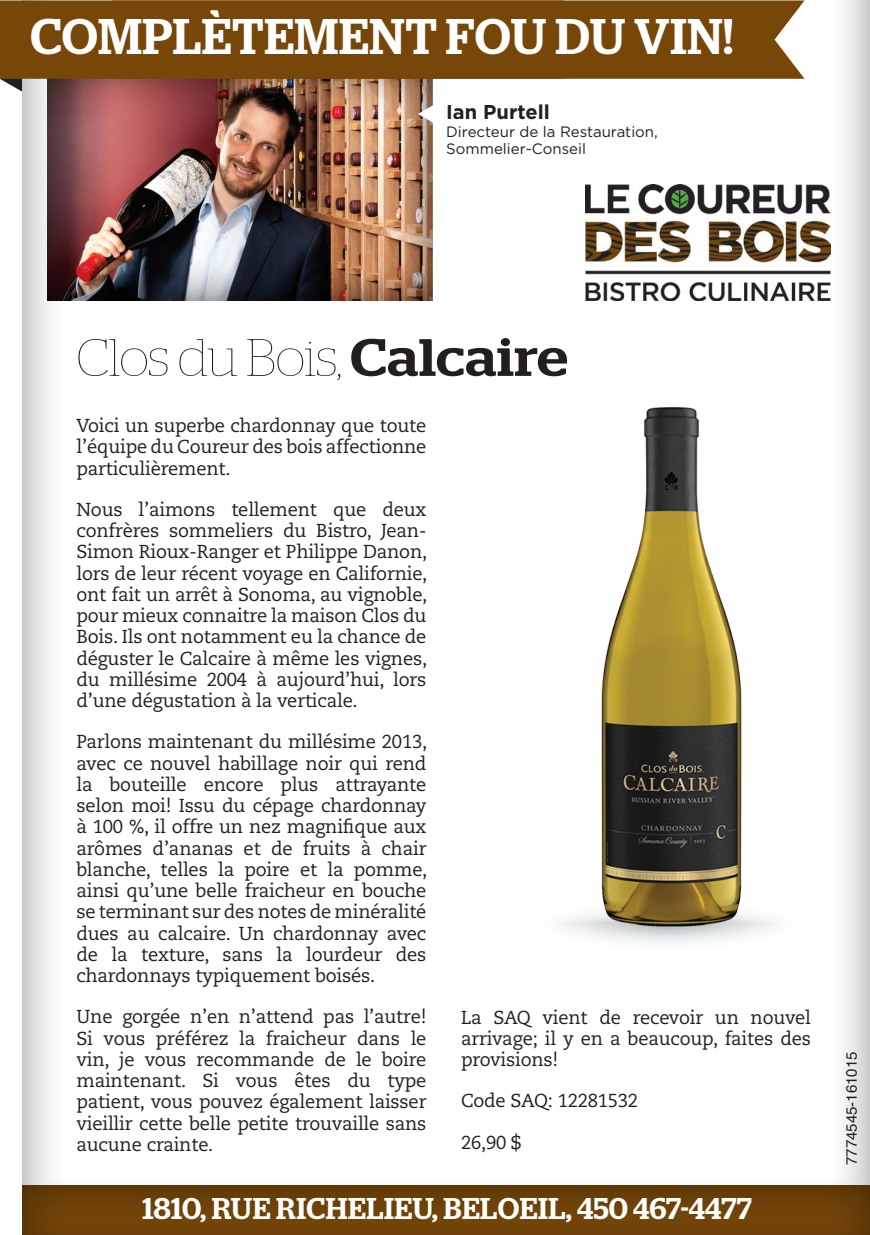
<style>
.page{position:relative;width:870px;height:1235px;background:#fff}
.page>*{position:absolute;margin:0;border:0;box-sizing:border-box;transform-origin:0 0}
.t1{font:100 52.5px "Stag";letter-spacing:-.005em;color:#231f20}
.t2{font:500 50px "Stag";letter-spacing:.015em;color:#fff}
.t3{font:500 30px "Stag";letter-spacing:.01em;color:#fff}
.t4{font:700 20px "Gotham";color:#231f20}
.t5{font:18.75px/21.2px "Caecilia LT Std";letter-spacing:-.01em;color:#231f20;text-align:justify}
.t6{font:15px/17.5px "Gotham";color:#231f20}
.t7{font:15px "Helvetica";color:#231f20}
.s1{font-weight:500}
</style>
<div class="page">
<svg style="left:0;top:79px;width:20px;height:12px"></svg>
<div style="left:20px;top:0;width:850px;height:1221px;background:#231f20;opacity:.5"></div>
<div style="left:48px;top:68px;width:385px;height:235px;background:#231f20;opacity:.75"></div>
<div style="left:0;top:0;width:112px;height:79px;background:#764709"></div>
<div style="left:20px;top:1182px;width:850px;height:53px;background:#231f20;opacity:.5"></div>
<div style="left:112px;top:0;width:693px;height:79px;background:#764709"></div>
<svg style="left:418px;top:95px;width:32px;height:38px"></svg>
<svg style="left:525px;top:893px;width:286px;height:59px"></svg>
<img style="left:578px;top:394px;width:186px;height:539px">
<h2 class="t2" style="left:30px;top:18px;width:704px">COMPLÈTEMENT FOU DU VIN!</h2>
<p class="t4" style="left:446px;top:99px;width:105px">Ian Purtell</p>
<p class="t6" style="left:446px;top:123px;width:213px">Directeur de la Restauration,<br>Sommelier-Conseil</p>
<h1 class="t1" style="left:77px;top:338px;width:493px">Clos du Bois, <span class="s1">CALCAIRE</span></h1>
<p class="t5" style="left:77px;top:415px;width:352px">Voici un superbe chardonnay que toute l’équipe du Coureur des bois affectionne particulièrement.</p>
<p class="t5" style="left:77px;top:499px;width:352px">Nous l’aimons tellement que deux confrères sommeliers du Bistro, Jean-Simon Rioux-Ranger et Philippe Danon, lors de leur récent voyage en Californie, ont fait un arrêt à Sonoma, au vignoble, pour mieux connaitre la maison Clos du Bois. Ils ont notamment eu la chance de déguster le Calcaire à même les vignes, du millésime 2004 à aujourd’hui, lors d’une dégustation à la verticale.</p>
<p class="t5" style="left:77px;top:732px;width:352px">Parlons maintenant du millésime 2013, avec ce nouvel habillage noir qui rend la bouteille encore plus attrayante selon moi! Issu du cépage chardonnay à 100 %, il offre un nez magnifique aux arômes d’ananas et de fruits à chair blanche, telles la poire et la pomme, ainsi qu’une belle fraicheur en bouche se terminant sur des notes de minéralité dues au calcaire. Un chardonnay avec de la texture, sans la lourdeur des chardonnays typiquement boisés.</p>
<p class="t5" style="left:77px;top:1007px;width:352px">Une gorgée n’en n’attend pas l’autre!<br>Si vous préférez la fraicheur dans le vin, je vous recommande de le boire maintenant. Si vous êtes du type patient, vous pouvez également laisser vieillir cette belle petite trouvaille sans aucune crainte.</p>
<p class="t5" style="left:461px;top:1007px;width:351px">La SAQ vient de recevoir un nouvel arrivage; il y en a beaucoup, faites des provisions!</p>
<p class="t5" style="left:461px;top:1091px;width:179px">Code SAQ: 12281532</p>
<p class="t5" style="left:461px;top:1132px;width:62px">26,90 $</p>
<h3 class="t3" style="left:142px;top:1197px;width:611px">1810, RUE RICHELIEU, BELOEIL, 450 467-4477</h3>
<p class="t7" style="left:840px;top:1165px;width:115px;rotate:-90deg">7774545-161015</p>
</div>
